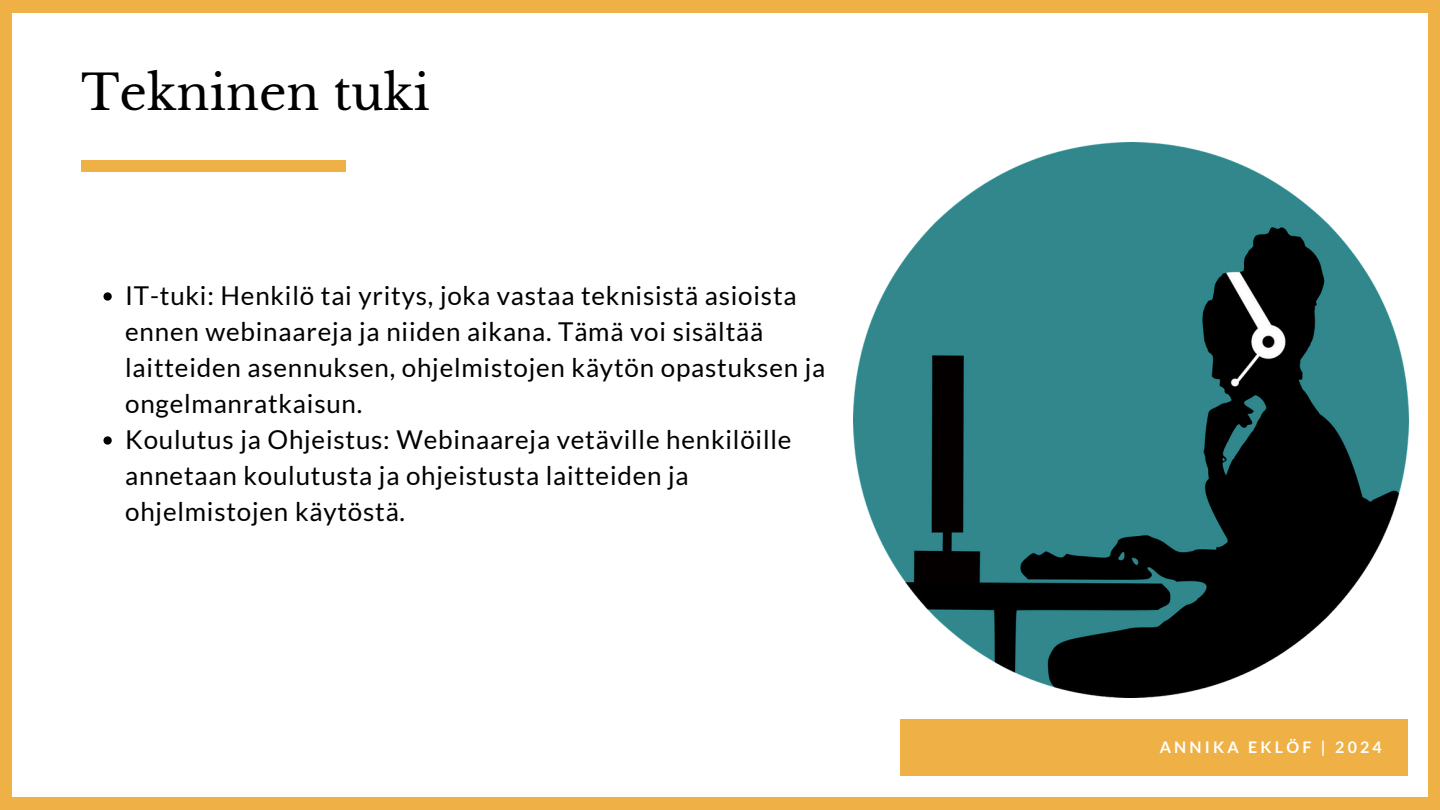
<style>
.page{position:relative;width:1440px;height:810px;background:#efb145}
.page>*{position:absolute;margin:0;border:0;box-sizing:border-box;transform-origin:0 0}
.t1{font:48px "Libre Baskerville";color:#000}
.t2{font:26px/36px "Lato";letter-spacing:.03em;color:#000}
.t3{font:700 16px "Lato";letter-spacing:.2em;color:#fff}
</style>
<div class="page">
<div style="left:12px;top:13px;width:1416px;height:784px;background:#fff"></div>
<div style="left:901px;top:719px;width:507px;height:57px;background:#efb145"></div>
<svg style="left:104px;top:292px;width:8px;height:9px"></svg>
<svg style="left:104px;top:436px;width:8px;height:9px"></svg>
<div style="left:81px;top:160px;width:265px;height:11px;background:#efb145"></div>
<img style="left:853px;top:142px;width:555px;height:555px">
<p class="t1" style="left:81px;top:63px;width:350px">Tekninen tuki</p>
<p class="t2" style="left:125px;top:277px;width:702px">IT-tuki: Henkilö tai yritys, joka vastaa teknisistä asioista ennen webinaareja ja niiden aikana. Tämä voi sisältää laitteiden asennuksen, ohjelmistojen käytön opastuksen ja ongelmanratkaisun.</p>
<p class="t2" style="left:125px;top:421px;width:668px">Koulutus ja Ohjeistus: Webinaareja vetäville henkilöille annetaan koulutusta ja ohjeistusta laitteiden ja ohjelmistojen käytöstä.</p>
<h1 class="t3" style="left:1160px;top:737px;width:224px">ANNIKA EKLÖF | 2024</h1>
</div>
